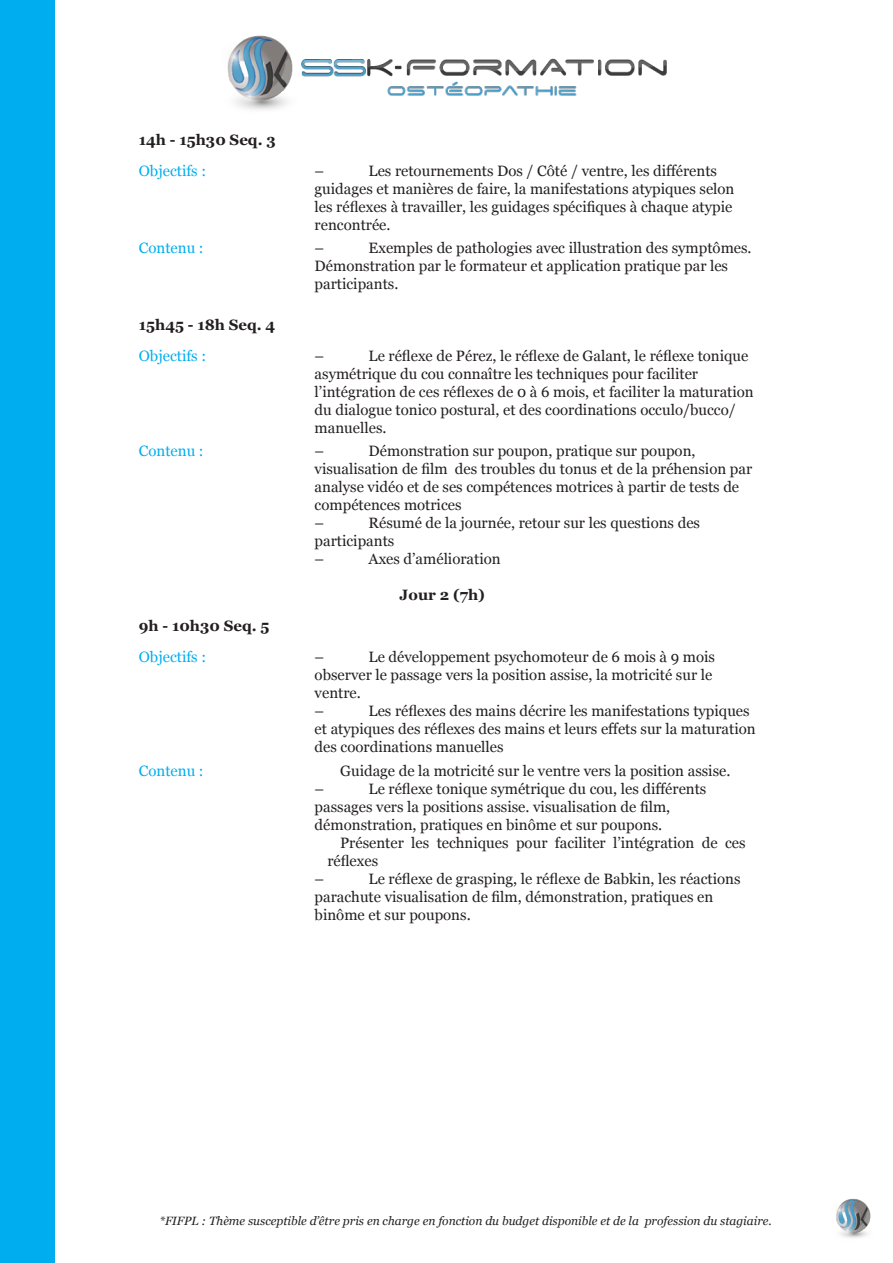
<style>
.page{position:relative;width:893px;height:1263px;background:#fff}
.page>*{position:absolute;margin:0;border:0;box-sizing:border-box;transform-origin:0 0}
.t1{font:15px/18px "Georgia";color:#231f20}
.Titre_2{font:15px "Georgia";color:#00aeef}
.Horaires{font:700 15px "Georgia";color:#231f20}
.t2{font:italic 12px "Georgia";color:#231f20}
</style>
<div class="page">
<div style="left:0;top:0;width:54px;height:1263px;background:#00aeef"></div>
<img style="left:836px;top:1198px;width:35px;height:40px">
<img style="left:227px;top:35px;width:440px;height:75px">
<p class="Horaires" style="left:139px;top:128px;width:138px">14h - 15h30 Seq. 3</p>
<p class="Titre_2" style="left:139px;top:160px;width:69px">Objectifs :</p>
<p class="t1" style="left:315px;top:161px;width:11px">–</p>
<p class="t1" style="left:315px;top:161px;width:421px;text-indent:54px">Les retournements Dos / Côté / ventre, les différents guidages et manières de faire, la manifestations atypiques selon les réflexes à travailler, les guidages spécifiques à chaque atypie rencontrée.</p>
<p class="t1" style="left:315px;top:239px;width:438px;text-indent:54px">Exemples de pathologies avec illustration des symptômes.<br>Démonstration par le formateur et application pratique par les participants.</p>
<p class="Titre_2" style="left:139px;top:237px;width:66px">Contenu :</p>
<p class="t1" style="left:315px;top:239px;width:11px">–</p>
<p class="Horaires" style="left:139px;top:313px;width:138px">15h45 - 18h Seq. 4</p>
<p class="Titre_2" style="left:139px;top:345px;width:69px">Objectifs :</p>
<p class="t1" style="left:315px;top:346px;width:11px">–</p>
<p class="t1" style="left:315px;top:346px;width:441px;text-indent:54px">Le réflexe de Pérez, le réflexe de Galant, le réflexe tonique asymétrique du cou connaître les techniques pour faciliter l’intégration de ces réflexes de 0 à 6 mois, et faciliter la maturation du dialogue tonico postural, et des coordinations occulo/bucco/ manuelles.</p>
<p class="t1" style="left:315px;top:442px;width:439px;text-indent:54px">Démonstration sur poupon, pratique sur poupon, visualisation de film des troubles du tonus et de la préhension par analyse vidéo et de ses compétences motrices à partir de tests de compétences motrices</p>
<p class="t1" style="left:315px;top:514px;width:11px">–</p>
<p class="Titre_2" style="left:139px;top:440px;width:66px">Contenu :</p>
<p class="t1" style="left:315px;top:442px;width:11px">–</p>
<p class="t1" style="left:315px;top:514px;width:387px;text-indent:54px">Résumé de la journée, retour sur les questions des participants</p>
<p class="t1" style="left:315px;top:550px;width:11px">–</p>
<p class="t1" style="left:369px;top:550px;width:134px">Axes d’amélioration</p>
<p class="Horaires" style="left:400px;top:583px;width:87px">Jour 2 (7h)</p>
<p class="Horaires" style="left:139px;top:615px;width:132px">9h - 10h30 Seq. 5</p>
<p class="Titre_2" style="left:139px;top:646px;width:69px">Objectifs :</p>
<p class="t1" style="left:315px;top:647px;width:11px">–</p>
<p class="t1" style="left:315px;top:647px;width:402px;text-indent:54px">Le développement psychomoteur de 6 mois à 9 mois observer le passage vers la position assise, la motricité sur le ventre.</p>
<p class="t1" style="left:315px;top:701px;width:11px">–</p>
<p class="t1" style="left:315px;top:701px;width:442px;text-indent:54px">Les réflexes des mains décrire les manifestations typiques et atypiques des réflexes des mains et leurs effets sur la maturation des coordinations manuelles</p>
<p class="Titre_2" style="left:139px;top:759px;width:66px">Contenu :</p>
<p class="t1" style="left:340px;top:761px;width:392px">Guidage de la motricité sur le ventre vers la position assise.</p>
<p class="t1" style="left:315px;top:779px;width:11px">–</p>
<p class="t1" style="left:315px;top:779px;width:393px;text-indent:54px">Le réflexe tonique symétrique du cou, les différents passages vers la positions assise. visualisation de film, démonstration, pratiques en binôme et sur poupons.</p>
<p class="t1" style="left:327px;top:833px;width:420px;text-indent:13px">Présenter les techniques pour faciliter l’intégration de ces réflexes</p>
<p class="t1" style="left:315px;top:869px;width:11px">–</p>
<p class="t1" style="left:315px;top:869px;width:427px;text-indent:54px">Le réflexe de grasping, le réflexe de Babkin, les réactions parachute visualisation de film, démonstration, pratiques en binôme et sur poupons.</p>
<p class="t2" style="left:159px;top:1212px;width:614px">*FIFPL : Thème susceptible d’être pris en charge en fonction du budget disponible et de la profession du stagiaire.</p>
</div>
